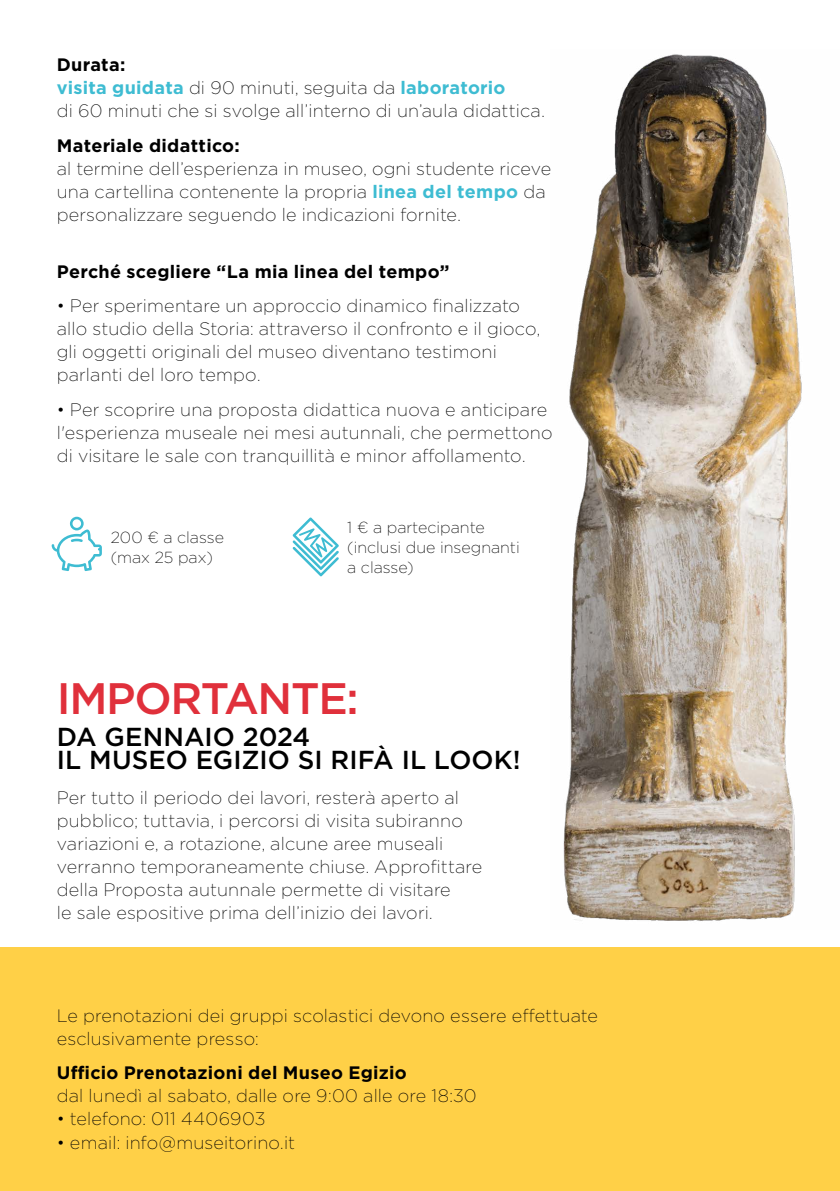
<style>
.page{position:relative;width:840px;height:1191px;background:#fff}
.page>*{position:absolute;margin:0;border:0;box-sizing:border-box;transform-origin:0 0}
.t1{font:500 44px "Gotham";letter-spacing:-.03em;color:#e0303b}
.t2{font:500 26px/23px "Gotham";color:#000}
.t3{font:200 18px/23px "Gotham";letter-spacing:.01em;color:#000}
.t4{font:700 18px "Gotham";letter-spacing:.015em;color:#000}
.t5{font:200 16px/20px "Gotham";color:#000}
.s1{font-weight:700}
.s2{font-weight:700;color:#3ebcd2}
</style>
<div class="page">
<div style="left:0;top:947px;width:839px;height:244px;background:#ffd047"></div>
<img style="left:563px;top:54px;width:239px;height:867px">
<svg style="left:52px;top:517px;width:50px;height:54px"></svg>
<svg style="left:292px;top:517px;width:47px;height:59px"></svg>
<p class="t3" style="left:57px;top:53px;width:489px"><span class="s1">Durata:<br></span><span class="s2">visita guidata</span> di 90 minuti, seguita da <span class="s2">laboratorio<br></span>di 60 minuti che si svolge all’interno di un’aula didattica.</p>
<p class="t4" style="left:57px;top:133px;width:184px">Materiale didattico:</p>
<p class="t3" style="left:57px;top:156px;width:496px">al termine dell’esperienza in museo, ogni studente riceve una cartellina contenente la propria <span class="s2">linea del tempo</span> da personalizzare seguendo le indicazioni fornite.</p>
<p class="t4" style="left:57px;top:259px;width:394px">Perché scegliere “La mia linea del tempo”</p>
<p class="t3" style="left:57px;top:294px;width:484px">• Per sperimentare un approccio dinamico finalizzato allo studio della Storia: attraverso il confronto e il gioco, gli oggetti originali del museo diventano testimoni parlanti del loro tempo.</p>
<p class="t3" style="left:57px;top:397px;width:497px">• Per scoprire una proposta didattica nuova e anticipare l'esperienza museale nei mesi autunnali, che permettono di visitare le sale con tranquillità e minor affollamento.</p>
<p class="t5" style="left:111px;top:526px;width:115px">200 € a classe (max 25 pax)</p>
<p class="t5" style="left:347px;top:516px;width:174px">1 € a partecipante (inclusi due insegnanti a classe)</p>
<h1 class="t1" style="left:57px;top:669px;width:303px">IMPORTANTE:</h1>
<h2 class="t2" style="left:57px;top:725px;width:465px">DA GENNAIO 2024<br>IL MUSEO EGIZIO SI RIFÀ IL LOOK!</h2>
<p class="t3" style="left:57px;top:785px;width:427px">Per tutto il periodo dei lavori, resterà aperto al pubblico; tuttavia, i percorsi di visita subiranno variazioni e, a rotazione, alcune aree museali verranno temporaneamente chiuse. Approfittare della Proposta autunnale permette di visitare<br>le sale espositive prima dell’inizio dei lavori.</p>
<p class="t3" style="left:57px;top:1003px;width:542px">Le prenotazioni dei gruppi scolastici devono essere effettuate esclusivamente presso:</p>
<p class="t4" style="left:57px;top:1061px;width:351px">Ufficio Prenotazioni del Museo Egizio</p>
<p class="t3" style="left:57px;top:1084px;width:421px">dal lunedì al sabato, dalle ore 9:00 alle ore 18:30</p>
<p class="t3" style="left:57px;top:1107px;width:210px">• telefono: 011 4406903</p>
<p class="t3" style="left:57px;top:1130px;width:240px">• email: info@museitorino.it</p>
</div>
